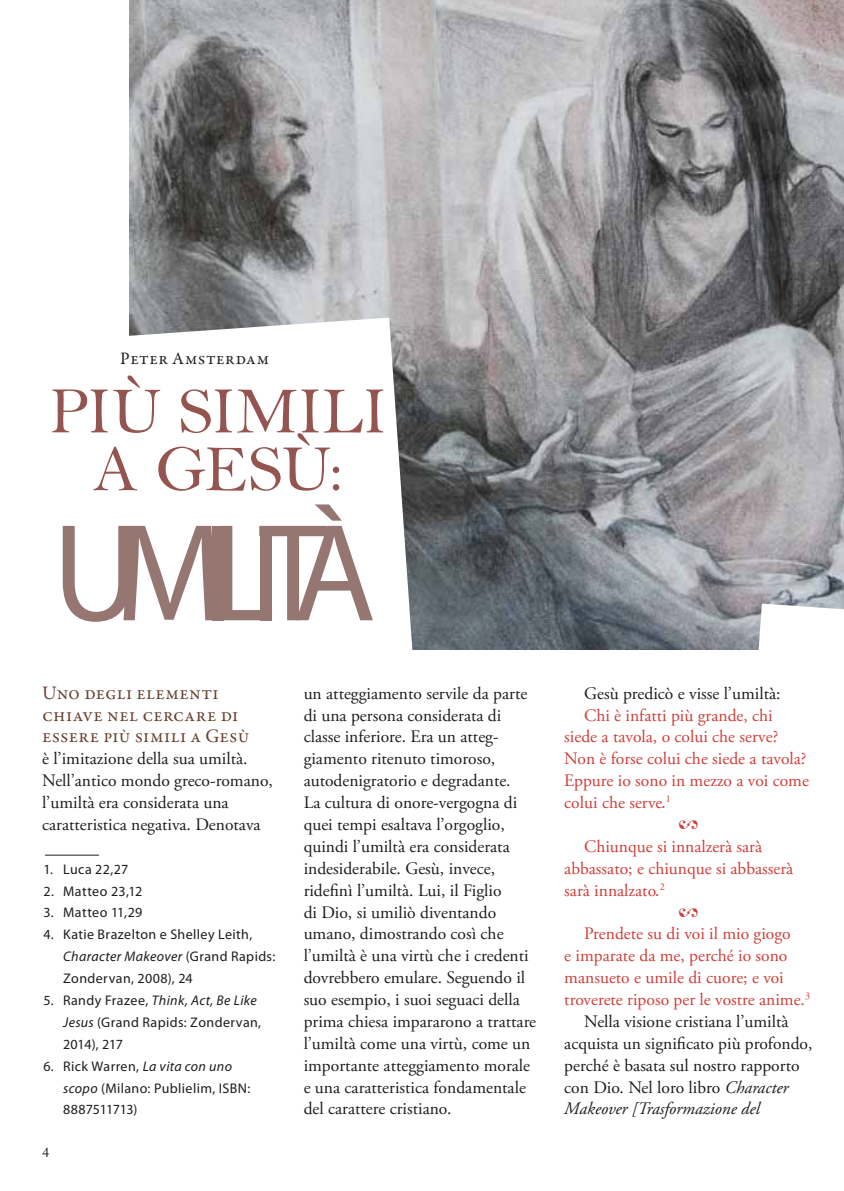
<style>
.page{position:relative;width:844px;height:1191px;background:#fff}
.page>*{position:absolute;margin:0;border:0;box-sizing:border-box;transform-origin:0 0}
.t1{font:140px "Myriad Pro";letter-spacing:-.175em;color:#957671}
.t2{font:66.5px/57.8px "Bell";letter-spacing:-.01em;color:#945550;text-align:center}
.t3{font:19.25px/21.9px "Garamond Premr Pro";letter-spacing:.015em;color:#66412f}
.t4{font:17.5px/21.9px "Adobe Garamond Pro";color:#1d1d1b}
.t5{font:17.5px "Adobe Garamond Pro";color:#cf3e39}
.t6{font:italic 17.5px "Adobe Garamond Pro";color:#1d1d1b}
.t7{font:17.5px "Garamond Premr Pro";letter-spacing:.03em;color:#1d1d1b}
.t8{font:14px/21.9px "Myriad Pro";letter-spacing:.025em;color:#1d1d1b}
.t9{font:14px "Adobe Caslon Pro";color:#1d1d1b}
.s1{font-style:inherit}
.s2{font-style:italic}
.s3{font-family:"Cambria";font-style:italic}
</style>
<div class="page">
<img style="left:129px;top:0;width:714px;height:650px">
<svg style="left:129px;top:318px;width:291px;height:332px"></svg>
<svg style="left:729px;top:603px;width:114px;height:47px"></svg>
<hr style="left:45px;top:854px;width:54px;height:1px;background:#1d1d1b">
<p class="t7" style="left:120px;top:348px;width:151px">Peter Amsterdam</p>
<h2 class="t2" style="left:49px;top:382px;width:339px">PI<span class="s1">ù</span> SIMILI<br>A GES<span class="s1">ù</span>:</h2>
<h1 class="t1" style="left:52px;top:487px;width:325px">UMILITÀ</h1>
<p class="t3" style="left:42px;top:682px;width:208px">Uno degli elementi chiave nel cercare di essere più simili a Gesù</p>
<p class="t4" style="left:42px;top:748px;width:232px">è l’imitazione della sua umiltà.<br>Nell’antico mondo greco-romano, l’umiltà era considerata una caratteristica negativa. Denotava</p>
<p class="t8" style="left:43px;top:858px;width:86px">1. Luca 22,27</p>
<p class="t8" style="left:43px;top:879px;width:100px">2. Matteo 23,12</p>
<p class="t8" style="left:43px;top:901px;width:100px">3. Matteo 11,29</p>
<p class="t8" style="left:63px;top:923px;width:213px;text-indent:-20px">4. Katie Brazelton e Shelley Leith,<br><span class="s2">Character Makeover</span> (Grand Rapids:<br>Zondervan, 2008), 24</p>
<p class="t8" style="left:63px;top:989px;width:199px;text-indent:-20px">5. Randy Frazee, <span class="s2">Think, Act, Be Like<br>Jesus</span> (Grand Rapids: Zondervan,<br>2014), 217</p>
<p class="t8" style="left:63px;top:1054px;width:188px;text-indent:-20px">6. Rick Warren, <span class="s2">La vita con uno scopo</span> (Milano: Publielim, ISBN:<br>8887511713)</p>
<p class="t9" style="left:42px;top:1144px;width:8px">4</p>
<p class="t4" style="left:303px;top:683px;width:234px">un atteggiamento servile da parte di una persona considerata di classe inferiore. Era un atteg&shy;giamento ritenuto timoroso, autodenigratorio e degradante.<br>La cultura di onore-vergogna di quei tempi esaltava l’orgoglio, quindi l’umiltà era considerata indesiderabile. Gesù, invece, ridefinì l’umiltà. Lui, il Figlio<br>di Dio, si umiliò diventando umano, dimostrando così che l’umiltà è una virtù che i credenti dovrebbero emulare. Seguendo il suo esempio, i suoi seguaci della prima chiesa impararono a trattare l’umiltà come una virtù, come un importante atteggiamento morale e una caratteristica fondamentale del carattere cristiano.</p>
<p class="t4" style="left:584px;top:683px;width:198px">Gesù predicò e visse l’umiltà:</p>
<p class="t5" style="left:584px;top:704px;width:190px">Chi è infatti più grande, chi</p>
<p class="t5" style="left:564px;top:726px;width:215px">siede a tavola, o colui che serve?</p>
<p class="t5" style="left:564px;top:748px;width:244px">Non è forse colui che siede a tavola?</p>
<p class="t5" style="left:564px;top:770px;width:246px">Eppure io sono in mezzo a voi come</p>
<p class="t5" style="left:564px;top:792px;width:108px">colui che serve<span class="s3">.</span><sup>1</sup></p>
<p class="t5" style="left:678px;top:814px;width:21px">2</p>
<p class="t5" style="left:584px;top:835px;width:179px">Chiunque si innalzerà sarà</p>
<p class="t5" style="left:564px;top:857px;width:230px">abbassato; e chiunque si abbasserà</p>
<p class="t5" style="left:564px;top:879px;width:102px">sarà innalzato<span class="s3">.</span><sup>2</sup></p>
<p class="t5" style="left:678px;top:901px;width:21px">2</p>
<p class="t5" style="left:584px;top:923px;width:208px">Prendete su di voi il mio giogo</p>
<p class="t5" style="left:564px;top:945px;width:224px">e imparate da me, perché io sono</p>
<p class="t5" style="left:564px;top:967px;width:221px">mansueto e umile di cuore; e voi</p>
<p class="t5" style="left:564px;top:989px;width:247px">troverete riposo per le vostre anime.<sup>3</sup></p>
<p class="t4" style="left:584px;top:1011px;width:206px">Nella visione cristiana l’umiltà</p>
<p class="t4" style="left:564px;top:1033px;width:250px">acquista un significato più profondo,</p>
<p class="t4" style="left:564px;top:1054px;width:237px">perché è basata sul nostro rapporto</p>
<p class="t4" style="left:564px;top:1076px;width:225px">con Dio. Nel loro libro <span class="s2">Character</span></p>
<p class="t6" style="left:564px;top:1098px;width:197px">Makeover [Trasformazione del</p>
</div>
